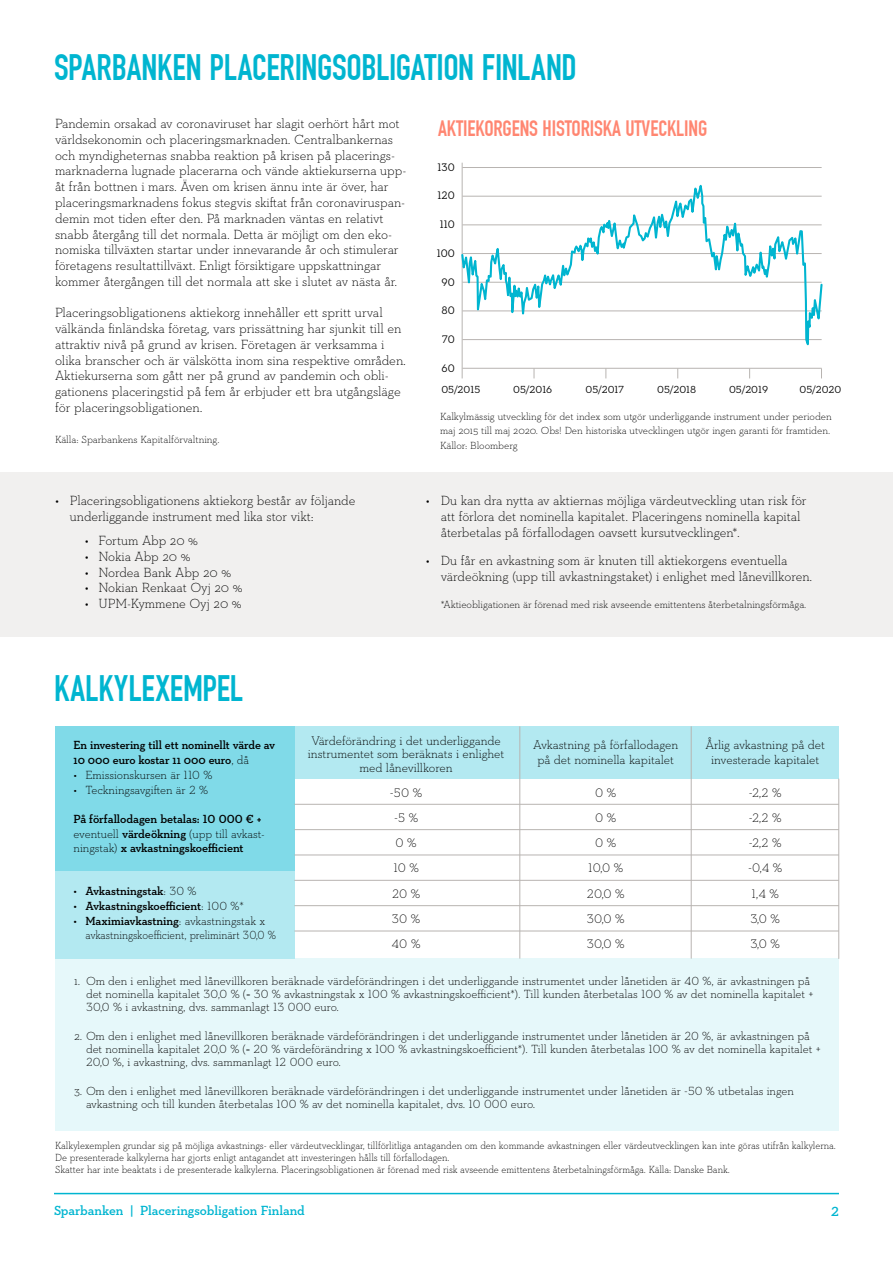
<style>
.page{position:relative;width:893px;height:1263px;background:#fff}
.page>*{position:absolute;margin:0;border:0;box-sizing:border-box;transform-origin:0 0}
.t1{font:700 36px "DIN Condensed";letter-spacing:-.005em;color:#00b5d0}
.t2{font:700 21.75px "DIN Condensed";letter-spacing:-.005em;color:#ff8671}
.t3{font:300 13.5px/15.8px "Neutraface Slab Text";letter-spacing:-.01em;color:#000}
.t4{font:600 13.5px "Neutraface Slab Text";letter-spacing:-.005em;color:#00b5d0}
.t5{font:300 12.6px/25.2px "Neutraface Slab Text";letter-spacing:-.005em;color:#000;text-align:center}
.t6{font:300 12px/12.9px "Neutraface Slab Text";letter-spacing:-.01em;color:#000}
.t7{font:600 12px/14.7px "Neutraface Slab Text";letter-spacing:-.005em;color:#000}
.t8{font:11.1px "Neutraface Slab Text";letter-spacing:.005em;color:#000;scale:.96 1}
.t9{font:300 10.5px/12px "Neutraface Slab Text";letter-spacing:-.01em;color:#000;scale:.95 1}
.t10{font:300 10.5px/14.2px "Neutraface Slab Text";letter-spacing:-.01em;color:#000}
.t11{font:10.5px "Neutraface Slab Text";letter-spacing:.005em;color:#000}
.s1{font-weight:300}
.s2{font-weight:400}
.s3{font-weight:600}
</style>
<div class="page">
<div style="left:0;top:473px;width:893px;height:164px;background:#f1f0ef"></div>
<hr style="left:462px;top:167px;width:360px;height:1px;background:#b8b4b1">
<hr style="left:462px;top:368px;width:360px;height:1px;background:#b8b4b1">
<hr style="left:462px;top:163px;width:1px;height:206px;background:#b8b4b1">
<svg style="left:461px;top:175px;width:362px;height:181px"></svg>
<div style="left:294px;top:726px;width:545px;height:53px;background:#b3e9f1"></div>
<div style="left:55px;top:726px;width:240px;height:233px;background:#80dae8"></div>
<div style="left:55px;top:958px;width:784px;height:173px;background:#e6f8fa"></div>
<div style="left:55px;top:871px;width:240px;height:88px;background:#b3e9f1"></div>
<hr style="left:691px;top:727px;width:1px;height:231px;background:#b8b4b1">
<hr style="left:838px;top:779px;width:1px;height:179px;background:#b8b4b1">
<hr style="left:520px;top:727px;width:1px;height:231px;background:#b8b4b1">
<hr style="left:295px;top:804px;width:543px;height:1px;background:#b8b4b1">
<hr style="left:295px;top:829px;width:543px;height:1px;background:#b8b4b1">
<hr style="left:295px;top:855px;width:543px;height:1px;background:#b8b4b1">
<hr style="left:295px;top:880px;width:543px;height:1px;background:#b8b4b1">
<hr style="left:295px;top:905px;width:543px;height:1px;background:#b8b4b1">
<hr style="left:295px;top:931px;width:543px;height:1px;background:#b8b4b1">
<hr style="left:54px;top:1193px;width:785px;height:1px;background:#00b5d0">
<h1 class="t1" style="left:54px;top:46px;width:524px">SPARBANKEN PLACERINGSOBLIGATION FINLAND</h1>
<p class="t3" style="left:55px;top:116px;width:353px">Pandemin orsakad av coronaviruset har slagit oerhört hårt mot världsekonomin och placeringsmarknaden. Centralbankernas och myndigheternas snabba reaktion på krisen på placerings&shy;marknaderna lugnade placerarna och vände aktiekurserna upp&shy;åt från bottnen i mars. Även om krisen ännu inte är över, har placeringsmarknadens fokus stegvis skiftat från coronaviruspan&shy;demin mot tiden efter den. På marknaden väntas en relativt snabb återgång till det normala. Detta är möjligt om den eko&shy;nomiska tillväxten startar under innevarande år och stimulerar företagens resultattillväxt. Enligt försiktigare uppskattningar kommer återgången till det normala att ske i slutet av nästa år.</p>
<p class="t3" style="left:55px;top:305px;width:352px">Placeringsobligationens aktiekorg innehåller ett spritt urval välkända finländska företag, vars prissättning har sjunkit till en attraktiv nivå på grund av krisen. Företagen är verksamma i olika branscher och är välskötta inom sina respektive områden.<br>Aktiekurserna som gått ner på grund av pandemin och obli&shy;gationens placeringstid på fem år erbjuder ett bra utgångsläge för placeringsobligationen.</p>
<p class="t10" style="left:55px;top:432px;width:166px">Källa: Sparbankens Kapitalförvaltning.</p>
<h2 class="t2" style="left:438px;top:116px;width:271px">AKTIEKORGENS HISTORISKA UTVECKLING</h2>
<p class="t8" style="left:437px;top:160px;width:20px">130</p>
<p class="t8" style="left:438px;top:189px;width:20px">120</p>
<p class="t8" style="left:440px;top:217px;width:17px">110</p>
<p class="t8" style="left:437px;top:246px;width:20px">100</p>
<p class="t8" style="left:441px;top:275px;width:15px">90</p>
<p class="t8" style="left:441px;top:304px;width:15px">80</p>
<p class="t8" style="left:442px;top:332px;width:15px">70</p>
<p class="t8" style="left:441px;top:361px;width:15px">60</p>
<p class="t11" style="left:441px;top:382px;width:40px">05/2015</p>
<p class="t11" style="left:513px;top:382px;width:41px">05/2016</p>
<p class="t11" style="left:585px;top:382px;width:40px">05/2017</p>
<p class="t11" style="left:657px;top:382px;width:41px">05/2018</p>
<p class="t11" style="left:729px;top:382px;width:41px">05/2019</p>
<p class="t11" style="left:799px;top:382px;width:43px">05/2020</p>
<p class="t10" style="left:440px;top:409px;width:393px">Kalkylmässig utveckling för det index som utgör underliggande instrument under perioden maj 2015 till maj 2020. Obs! Den historiska utvecklingen utgör ingen garanti för framtiden.<br>Källor: Bloomberg</p>
<p class="t3" style="left:70px;top:492px;width:287px;text-indent:-15px">• Placeringsobligationens aktiekorg består av följande underliggande instrument med lika stor vikt:</p>
<p class="t3" style="left:85px;top:532px;width:115px">• Fortum Abp 20 %</p>
<p class="t3" style="left:85px;top:548px;width:107px">• Nokia Abp 20 %</p>
<p class="t3" style="left:85px;top:564px;width:148px">• Nordea Bank Abp 20 %</p>
<p class="t3" style="left:85px;top:580px;width:159px">• Nokian Renkaat Oyj 20 %</p>
<p class="t3" style="left:85px;top:595px;width:158px">• UPM-Kymmene Oyj 20 %</p>
<h1 class="t1" style="left:54px;top:667px;width:191px">KALKYLEXEMPEL</h1>
<p class="t3" style="left:441px;top:492px;width:367px;text-indent:-15px">• Du kan dra nytta av aktiernas möjliga värdeutveckling utan risk för att förlora det nominella kapitalet. Placeringens nominella kapital återbetalas på förfallodagen oavsett kursutvecklingen*.</p>
<p class="t3" style="left:441px;top:552px;width:373px;text-indent:-15px">• Du får en avkastning som är knuten till aktiekorgens eventuella värdeökning (upp till avkastningstaket) i enlighet med lånevillkoren.</p>
<p class="t10" style="left:441px;top:597px;width:367px">*Aktieobligationen är förenad med risk avseende emittentens återbetalningsförmåga.</p>
<p class="t5" style="left:308px;top:733px;width:198px;line-height:13.5px">Värdeförändring i det underliggande instrumentet som beräknats i enlighet med lånevillkoren</p>
<p class="t5" style="left:533px;top:737px;width:146px;line-height:14.7px">Avkastning på förfallodagen på det nominella kapitalet</p>
<p class="t5" style="left:587px;top:780px;width:39px">0 %<br>0 %<br>0 %<br>10,0 %<br>20,0 %<br>30,0 %<br>30,0 %</p>
<p class="t5" style="left:705px;top:737px;width:121px;line-height:14.7px">Årlig avkastning på det investerade kapitalet</p>
<p class="t5" style="left:748px;top:780px;width:36px;text-align:left">-2,2 % -2,2 % -2,2 % -0,4 %<br>1,4 %<br>3,0 %<br>3,0 %</p>
<p class="t7" style="left:74px;top:738px;width:203px">En investering till ett nominellt värde av<br>10 000 euro kostar 11 000 euro<span class="s1">, då</span></p>
<p class="t6" style="left:74px;top:768px;width:140px">• Emissionskursen är 110 %</p>
<p class="t6" style="left:74px;top:783px;width:136px">• Teckningsavgiften är 2 %</p>
<p class="t7" style="left:74px;top:811px;width:193px">På förfallodagen betalas: 10 000 € + <span class="s1">eventuell</span> värdeökning <span class="s1">(upp till avkast&shy;ningstak)</span> x avkastningskoefficient</p>
<p class="t7" style="left:74px;top:884px;width:125px"><span class="s2">•</span> Avkastningstak<span class="s1">: 30 %</span></p>
<p class="t7" style="left:74px;top:898px;width:172px"><span class="s2">•</span> Avkastningskoefficient<span class="s1">: 100 %*</span></p>
<p class="t6" style="left:85px;top:913px;width:192px;line-height:14.7px;text-indent:-12px"><span class="s2">•</span> <span class="s3">Maximiavkastning</span>: avkastningstak x avkastningskoefficient, preliminärt 30,0 %</p>
<p class="t6" style="left:86px;top:974px;width:729px;text-indent:-12px">1. Om den i enlighet med lånevillkoren beräknade värdeförändringen i det underliggande instrumentet under lånetiden är 40 %, är avkastningen på det nominella kapitalet 30,0 % (= 30 % avkastningstak x 100 % avkastningskoefficient*). Till kunden återbetalas 100 % av det nominella kapitalet +<br>30,0 % i avkastning, dvs. sammanlagt 13 000 euro.</p>
<p class="t6" style="left:86px;top:1029px;width:736px;text-indent:-12px">2. Om den i enlighet med lånevillkoren beräknade värdeförändringen i det underliggande instrumentet under lånetiden är 20 %, är avkastningen på det nominella kapitalet 20,0 % (= 20 % värdeförändring x 100 % avkastningskoefficient*). Till kunden återbetalas 100 % av det nominella kapitalet +<br>20,0 %, i avkastning, dvs. sammanlagt 12 000 euro.</p>
<p class="t6" style="left:86px;top:1084px;width:709px;text-indent:-12px">3. Om den i enlighet med lånevillkoren beräknade värdeförändringen i det underliggande instrumentet under lånetiden är -50 % utbetalas ingen avkastning och till kunden återbetalas 100 % av det nominella kapitalet, dvs. 10 000 euro.</p>
<p class="t5" style="left:390px;top:780px;width:34px;text-align:left">-50 % -5 %<br>0 %<br>10 %<br>20 %<br>30 %<br>40 %</p>
<p class="t9" style="left:55px;top:1140px;width:823px">Kalkylexemplen grundar sig på möjliga avkastnings- eller värdeutvecklingar, tillförlitliga antaganden om den kommande avkastningen eller värdeutvecklingen kan inte göras utifrån kalkylerna.<br>De presenterade kalkylerna har gjorts enligt antagandet att investeringen hålls till förfallodagen.<br>Skatter har inte beaktats i de presenterade kalkylerna. Placeringsobligationen är förenad med risk avseende emittentens återbetalningsförmåga. Källa: Danske Bank.</p>
<p class="t4" style="left:54px;top:1202px;width:252px">Sparbanken | Placeringsobligation Finland</p>
<p class="t4" style="left:831px;top:1203px;width:9px">2</p>
</div>
